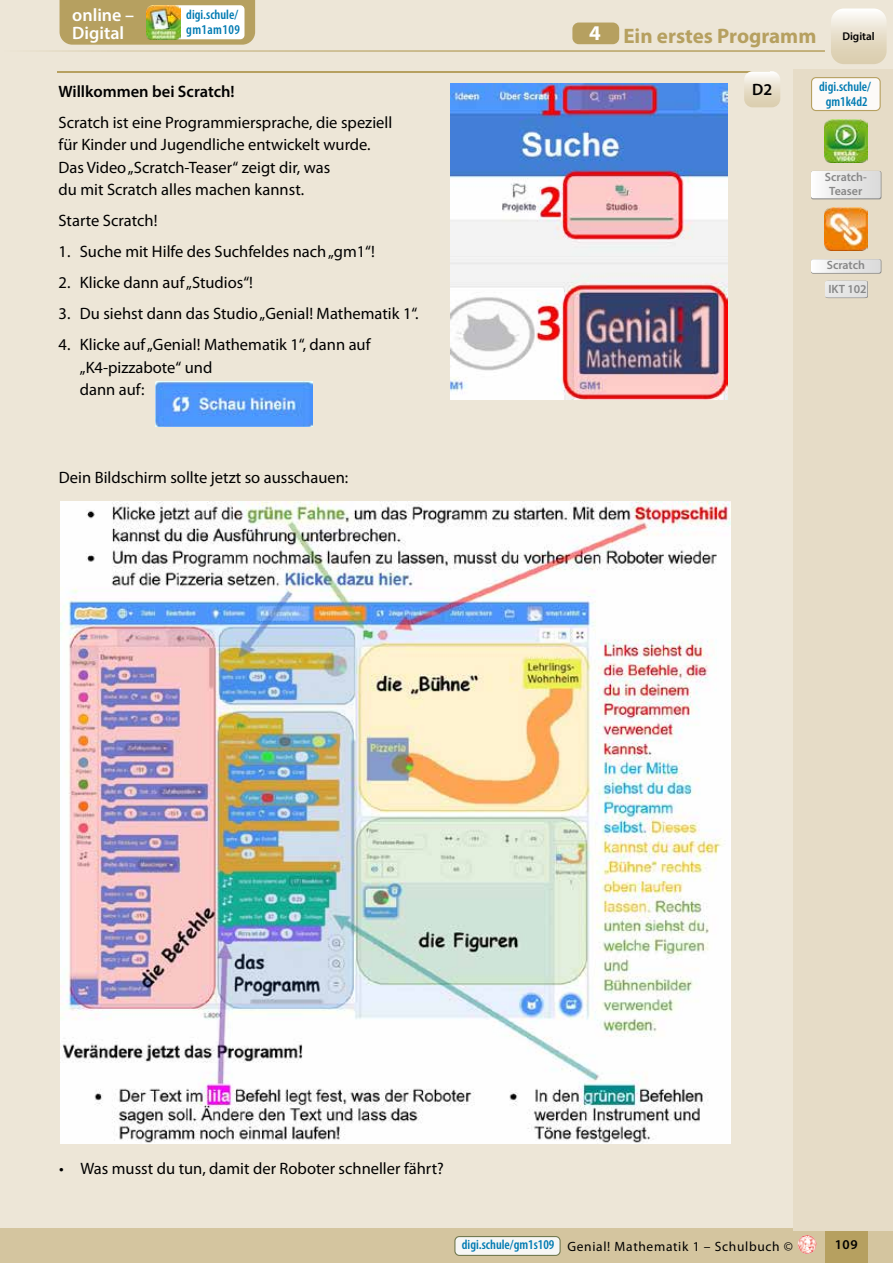
<style>
.page{position:relative;width:893px;height:1263px;background:#fff}
.page>*{position:absolute;margin:0;border:0;box-sizing:border-box;transform-origin:0 0}
.t1{font:700 21px "Myriad Pro";color:#b6a060}
.t2{font:600 18px/18px "Myriad Pro";color:#fff}
.t3{font:16.5px/22.5px "Myriad Pro";color:#000}
.t4{font:600 16.5px "Myriad Pro";color:#000}
.t5{font:600 condensed 13.5px/15px "Myriad Pro";color:#007ab2}
.t6{font:13.5px "Myriad Pro";letter-spacing:.05em;color:#000}
.t7{font:600 13.5px "Myriad Pro";color:#000}
.t8{font:600 12px/13.5px "Myriad Pro";color:#878787;text-align:center}
.t9{font:600 11.25px "Myriad Pro";color:#000}
.s1{color:#fff}
</style>
<div class="page">
<div style="left:0;top:0;width:893px;height:1234px;background:#ede6d7"></div>
<hr style="left:0;top:50px;width:825px;height:2px;background:#b6a060">
<div style="left:572px;top:23px;width:47px;height:21px;background:#b6a060;border-radius:6px"></div>
<svg style="left:60px;top:0;width:195px;height:45px;background:#cbbc8f"></svg>
<img style="left:146px;top:5px;width:35px;height:34px">
<div style="left:0;top:1229px;width:893px;height:34px;background:#d4c59f"></div>
<img style="left:798px;top:1235px;width:18px;height:19px;border-radius:9px">
<div style="left:825px;top:1229px;width:42px;height:34px;background:#b6a060"></div>
<div style="left:793px;top:69px;width:100px;height:1161px;background:#e6dcc7"></div>
<div style="left:811px;top:78px;width:69px;height:33px;background:#fcfaf8;border-radius:4px"></div>
<div style="left:811px;top:77px;width:70px;height:34px;border:1px solid #b6a060;border-radius:4px"></div>
<div style="left:455px;top:1236px;width:105px;height:19px;background:#f7f7f5;border-radius:4px"></div>
<div style="left:454px;top:1236px;width:107px;height:20px;border:1px solid #737a50;border-radius:4px"></div>
<img style="left:451px;top:83px;width:276px;height:316px">
<img style="left:60px;top:501px;width:670px;height:643px">
<img style="left:825px;top:120px;width:43px;height:42px">
<img style="left:825px;top:208px;width:43px;height:43px">
<div style="left:811px;top:171px;width:70px;height:28px;background:#a7a7a7;border-radius:2px"></div>
<svg style="left:811px;top:171px;width:70px;height:27px;background:#e9e9e8"></svg>
<div style="left:811px;top:259px;width:70px;height:15px;background:#a5a29b;border-radius:2px"></div>
<svg style="left:811px;top:259px;width:70px;height:14px"></svg>
<img style="left:156px;top:381px;width:156px;height:46px">
<hr style="left:57px;top:71px;width:713px;height:2px;background:#b6a060">
<svg style="left:744px;top:71px;width:36px;height:36px"></svg>
<svg style="left:825px;top:281px;width:43px;height:17px"></svg>
<svg style="left:831px;top:9px;width:56px;height:55px"></svg>
<p class="t2" style="left:72px;top:5px;width:63px">online –<br>Digital</p>
<p class="t5" style="left:186px;top:7px;width:55px">digi.schule/ gm1am109</p>
<p class="t4" style="left:59px;top:80px;width:178px">Willkommen bei Scratch!</p>
<p class="t3" style="left:59px;top:110px;width:335px">Scratch ist eine Programmiersprache, die speziell für Kinder und Jugendliche entwickelt wurde.<br>Das Video „Scratch-Teaser“ zeigt dir, was<br>du mit Scratch alles machen kannst.</p>
<p class="t3" style="left:59px;top:209px;width:100px">Starte Scratch!</p>
<p class="t3" style="left:59px;top:240px;width:318px">1. Suche mit Hilfe des Suchfeldes nach „gm1“!</p>
<p class="t3" style="left:59px;top:271px;width:196px">2. Klicke dann auf „Studios“!</p>
<p class="t3" style="left:59px;top:302px;width:362px">3. Du siehst dann das Studio „Genial! Mathematik 1“.</p>
<p class="t3" style="left:80px;top:333px;width:292px;text-indent:-21px">4. Klicke auf „Genial! Mathematik 1“, dann auf „K4-pizzabote“ und<br>dann auf:</p>
<p class="t3" style="left:59px;top:466px;width:291px">Dein Bildschirm sollte jetzt so ausschauen:</p>
<p class="t1" style="left:589px;top:22px;width:229px"><span class="s1">4</span> Ein erstes Programm</p>
<p class="t9" style="left:842px;top:29px;width:34px">Digital</p>
<p class="t4" style="left:752px;top:79px;width:22px">D2</p>
<p class="t5" style="left:819px;top:79px;width:53px;text-align:center">digi.schule/ gm1k4d2</p>
<p class="t8" style="left:825px;top:170px;width:44px">Scratch-<br>Teaser</p>
<p class="t8" style="left:827px;top:258px;width:40px">Scratch</p>
<p class="t8" style="left:828px;top:282px;width:40px">IKT 102</p>
<p class="t3" style="left:59px;top:1157px;width:386px">• Was musst du tun, damit der Roboter schneller fährt?</p>
<p class="t5" style="left:462px;top:1238px;width:94px">digi.schule/gm1s109</p>
<p class="t6" style="left:567px;top:1238px;width:227px">Genial! Mathematik 1 – Schulbuch ©</p>
<p class="t7" style="left:835px;top:1235px;width:25px">109</p>
</div>
